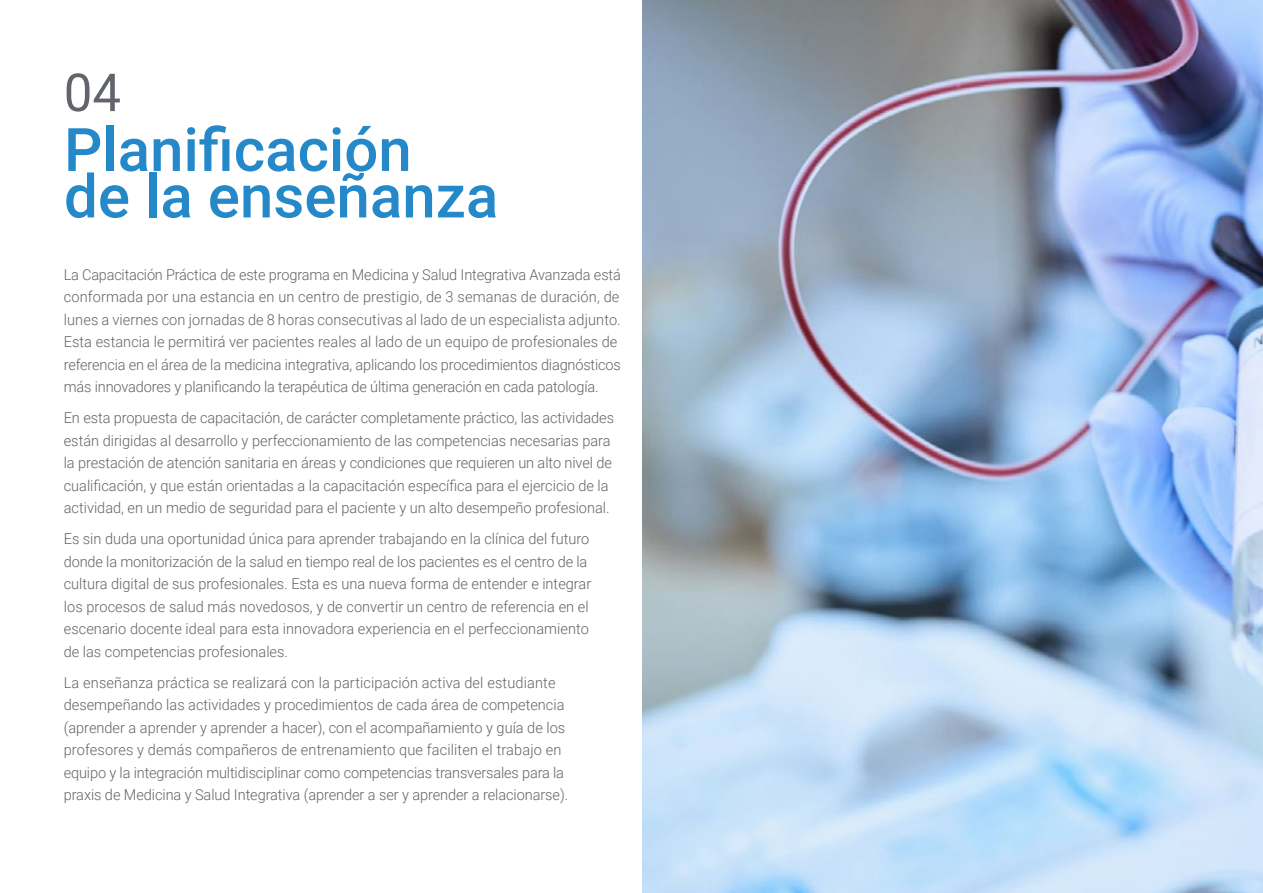
<style>
.page{position:relative;width:1263px;height:893px;background:#fff}
.page>*{position:absolute;margin:0;border:0;box-sizing:border-box;transform-origin:0 0}
.t1{font:500 60px/46.5px "Roboto";color:#2488c9}
.t2{font:52.5px "Roboto";color:#61646a}
.t3{font:300 15px/22.5px "Roboto";color:#61646a}
</style>
<div class="page">
<img style="left:642px;top:0;width:621px;height:893px">
<h2 class="t2" style="left:64px;top:56px;width:59px">04</h2>
<h1 class="t1" style="left:64px;top:124px;width:436px">Planificación<br>de la enseñanza</h1>
<p class="t3" style="left:64px;top:262px;width:559px">La Capacitación Práctica de este programa en Medicina y Salud Integrativa Avanzada está conformada por una estancia en un centro de prestigio, de 3 semanas de duración, de lunes a viernes con jornadas de 8 horas consecutivas al lado de un especialista adjunto.<br>Esta estancia le permitirá ver pacientes reales al lado de un equipo de profesionales de referencia en el área de la medicina integrativa, aplicando los procedimientos diagnósticos más innovadores y planificando la terapéutica de última generación en cada patología.</p>
<p class="t3" style="left:64px;top:406px;width:552px">En esta propuesta de capacitación, de carácter completamente práctico, las actividades están dirigidas al desarrollo y perfeccionamiento de las competencias necesarias para la prestación de atención sanitaria en áreas y condiciones que requieren un alto nivel de cualificación, y que están orientadas a la capacitación específica para el ejercicio de la actividad, en un medio de seguridad para el paciente y un alto desempeño profesional.</p>
<p class="t3" style="left:64px;top:527px;width:529px">Es sin duda una oportunidad única para aprender trabajando en la clínica del futuro donde la monitorización de la salud en tiempo real de los pacientes es el centro de la cultura digital de sus profesionales. Esta es una nueva forma de entender e integrar los procesos de salud más novedosos, y de convertir un centro de referencia en el escenario docente ideal para esta innovadora experiencia en el perfeccionamiento de las competencias profesionales.</p>
<p class="t3" style="left:64px;top:670px;width:506px">La enseñanza práctica se realizará con la participación activa del estudiante desempeñando las actividades y procedimientos de cada área de competencia (aprender a aprender y aprender a hacer), con el acompañamiento y guía de los profesores y demás compañeros de entrenamiento que faciliten el trabajo en equipo y la integración multidisciplinar como competencias transversales para la praxis de Medicina y Salud Integrativa (aprender a ser y aprender a relacionarse).</p>
</div>
